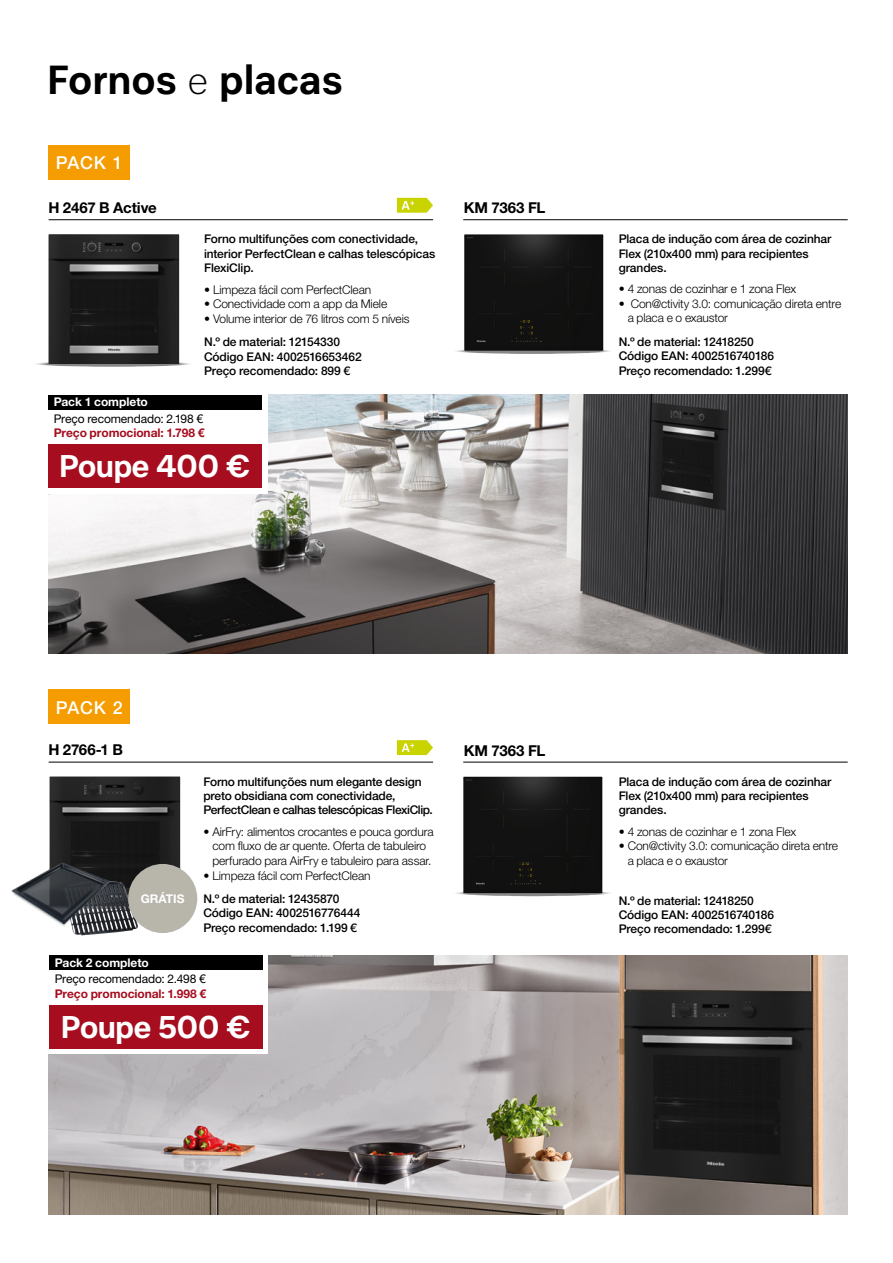
<style>
.page{position:relative;width:893px;height:1263px;background:#fff}
.page>*{position:absolute;margin:0;border:0;box-sizing:border-box;transform-origin:0 0}
.t1{font:700 41.25px "Miele Elements";color:#000}
.t2{font:700 31.95px "Miele Elements";letter-spacing:-.025em;color:#fff}
.t3{font:500 17.85px "Helvetica Neue LT Std";letter-spacing:.05em;color:#fff}
.t4{font:700 15px "Helvetica Neue LT Std";letter-spacing:-.01em;color:#000}
.t5{font:500 12px/14.4px "Helvetica Neue LT Std";letter-spacing:-.01em;color:#000}
.t6{font:300 12px/14.4px "Helvetica Neue LT Std";letter-spacing:-.01em;color:#000}
.t7{font:12px "Helvetica Neue LT Std";letter-spacing:-.01em;color:#000}
.t8{font:700 12px "Helvetica Neue LT Std";letter-spacing:-.01em;color:#a60d1f}
.t9{font:700 12px "Helvetica Neue LT Std";letter-spacing:-.005em;color:#fff}
.s1{font-weight:300}
</style>
<div class="page">
<img style="left:49px;top:956px;width:799px;height:259px">
<div style="left:32px;top:938px;width:235px;height:115px;background:#fff"></div>
<img style="left:49px;top:395px;width:799px;height:259px">
<div style="left:32px;top:378px;width:235px;height:116px;background:#fff"></div>
<svg style="left:397px;top:198px;width:36px;height:15px"></svg>
<svg style="left:397px;top:740px;width:36px;height:15px"></svg>
<hr style="left:49px;top:219px;width:384px;height:1px;background:#000">
<hr style="left:49px;top:762px;width:384px;height:1px;background:#000">
<hr style="left:463px;top:219px;width:385px;height:1px;background:#000">
<hr style="left:463px;top:762px;width:385px;height:1px;background:#000">
<svg style="left:31px;top:361px;width:164px;height:6px"></svg>
<svg style="left:451px;top:348px;width:164px;height:6px"></svg>
<svg style="left:451px;top:890px;width:164px;height:6px"></svg>
<img style="left:48px;top:234px;width:131px;height:130px">
<img style="left:83px;top:241px;width:55px;height:5px">
<img style="left:86px;top:243px;width:37px;height:8px">
<img style="left:50px;top:776px;width:130px;height:104px">
<img style="left:84px;top:783px;width:55px;height:5px">
<img style="left:87px;top:785px;width:37px;height:9px">
<img style="left:464px;top:234px;width:139px;height:117px">
<img style="left:467px;top:237px;width:70px;height:102px">
<img style="left:520px;top:320px;width:12px;height:14px">
<img style="left:463px;top:777px;width:139px;height:116px">
<img style="left:466px;top:779px;width:70px;height:102px">
<img style="left:519px;top:863px;width:12px;height:14px">
<div style="left:48px;top:145px;width:82px;height:35px;background:#f59c00"></div>
<div style="left:48px;top:689px;width:82px;height:35px;background:#f59c00"></div>
<div style="left:48px;top:443px;width:214px;height:45px;background:#a60d1f"></div>
<div style="left:48px;top:395px;width:214px;height:49px;background:#fff"></div>
<div style="left:48px;top:395px;width:214px;height:14px;background:#000"></div>
<div style="left:49px;top:1004px;width:214px;height:44px;background:#a60d1f"></div>
<div style="left:49px;top:957px;width:214px;height:48px;background:#fff"></div>
<div style="left:49px;top:956px;width:214px;height:14px;background:#000"></div>
<img style="left:72px;top:880px;width:66px;height:55px">
<img style="left:11px;top:855px;width:100px;height:74px">
<div style="left:128px;top:864px;width:69px;height:69px;background:#b8b5aa;border-radius:50%"></div>
<h1 class="t1" style="left:46px;top:53px;width:298px">Fornos <span class="s1">e</span> placas</h1>
<h3 class="t3" style="left:56px;top:152px;width:68px">PACK 1</h3>
<p class="t4" style="left:48px;top:199px;width:110px">H 2467 B Active</p>
<p class="t5" style="left:204px;top:232px;width:233px">Forno multifunções com conectividade, interior PerfectClean e calhas telescópicas<br>FlexiClip.</p>
<p class="t6" style="left:204px;top:282px;width:169px">• Limpeza fácil com PerfectClean</p>
<p class="t6" style="left:204px;top:296px;width:185px">• Conectividade com a app da Miele</p>
<p class="t6" style="left:204px;top:311px;width:207px">• Volume interior de 76 litros com 5 níveis</p>
<p class="t5" style="left:204px;top:335px;width:159px">N.º de material: 12154330<br>Código EAN: 4002516653462<br>Preço recomendado: 899 €</p>
<p class="t9" style="left:54px;top:394px;width:96px">Pack 1 completo</p>
<p class="t7" style="left:54px;top:411px;width:151px">Preço recomendado: 2.198 €</p>
<p class="t8" style="left:54px;top:425px;width:152px">Preço promocional: 1.798 €</p>
<h2 class="t2" style="left:58px;top:446px;width:194px">Poupe 400 €</h2>
<p class="t4" style="left:464px;top:199px;width:83px">KM 7363 FL</p>
<p class="t5" style="left:619px;top:232px;width:214px">Placa de indução com área de cozinhar<br>Flex (210x400 mm) para recipientes grandes.</p>
<p class="t6" style="left:619px;top:282px;width:179px">• 4 zonas de cozinhar e 1 zona Flex</p>
<p class="t6" style="left:628px;top:296px;width:215px;text-indent:-9px">• Con@ctivity 3.0: comunicação direta entre a placa e o exaustor</p>
<p class="t5" style="left:619px;top:334px;width:157px">N.º de material: 12418250<br>Código EAN: 4002516740186<br>Preço recomendado: 1.299€</p>
<h3 class="t3" style="left:56px;top:697px;width:68px">PACK 2</h3>
<p class="t4" style="left:48px;top:740px;width:76px">H 2766-1 B</p>
<p class="t9" style="left:141px;top:891px;width:45px">GRÁTIS</p>
<p class="t5" style="left:203px;top:774px;width:231px">Forno multifunções num elegante design preto obsidiana com conectividade,<br>PerfectClean e calhas telescópicas FlexiClip.</p>
<p class="t6" style="left:203px;top:824px;width:232px;text-align:center">• AirFry: alimentos crocantes e pouca gordura com fluxo de ar quente. Oferta de tabuleiro perfurado para AirFry e tabuleiro para assar.</p>
<p class="t6" style="left:203px;top:868px;width:169px">• Limpeza fácil com PerfectClean</p>
<p class="t5" style="left:203px;top:891px;width:159px">N.º de material: 12435870<br>Código EAN: 4002516776444<br>Preço recomendado: 1.199 €</p>
<p class="t9" style="left:55px;top:955px;width:96px">Pack 2 completo</p>
<p class="t7" style="left:55px;top:972px;width:153px">Preço recomendado: 2.498 €</p>
<p class="t8" style="left:55px;top:986px;width:153px">Preço promocional: 1.998 €</p>
<h2 class="t2" style="left:60px;top:1007px;width:192px">Poupe 500 €</h2>
<p class="t4" style="left:464px;top:741px;width:83px">KM 7363 FL</p>
<p class="t5" style="left:619px;top:774px;width:214px">Placa de indução com área de cozinhar<br>Flex (210x400 mm) para recipientes grandes.</p>
<p class="t6" style="left:619px;top:824px;width:179px">• 4 zonas de cozinhar e 1 zona Flex</p>
<p class="t6" style="left:628px;top:838px;width:212px;text-indent:-9px">• Con@ctivity 3.0: comunicação direta entre a placa e o exaustor</p>
<p class="t5" style="left:619px;top:893px;width:157px">N.º de material: 12418250<br>Código EAN: 4002516740186<br>Preço recomendado: 1.299€</p>
</div>
